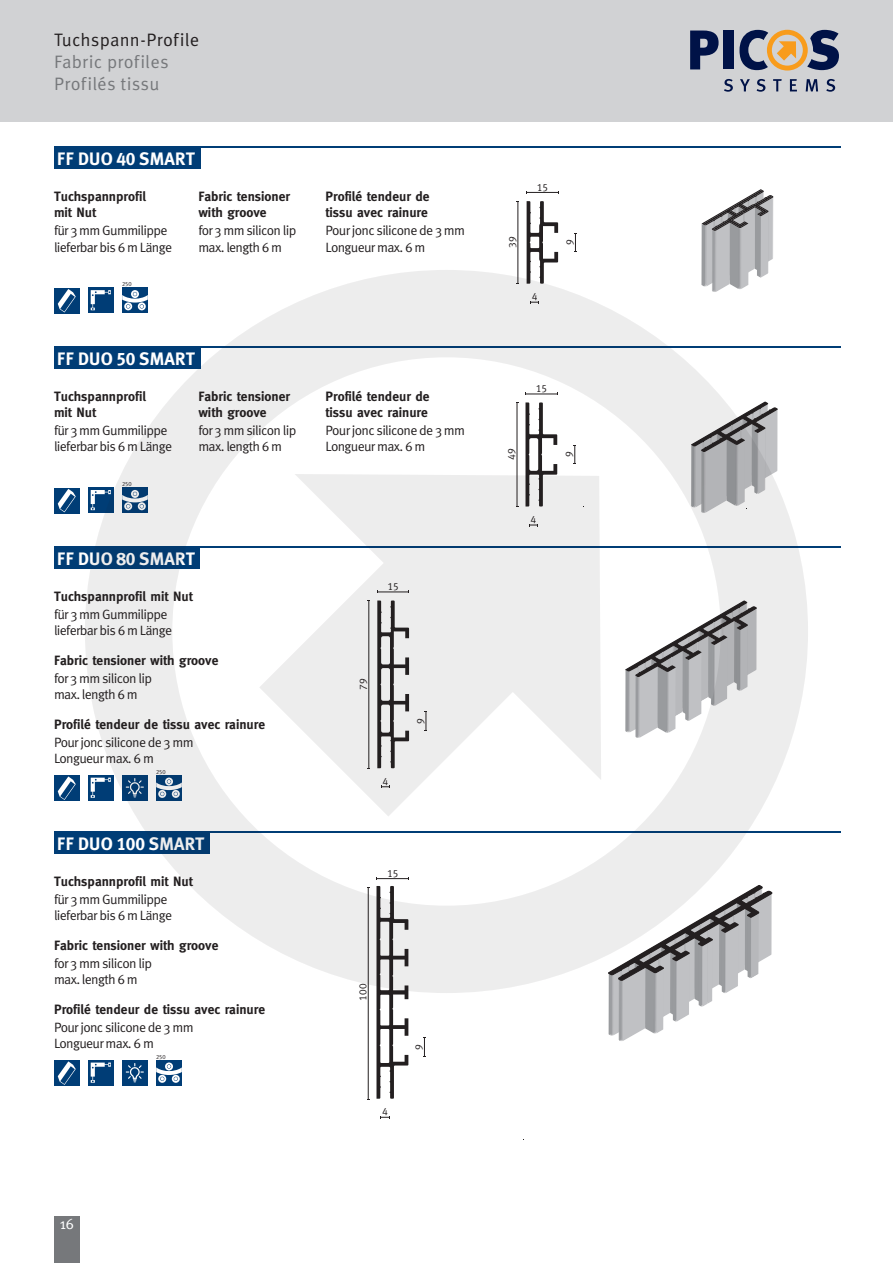
<style>
.page{position:relative;width:893px;height:1263px;background:#fff}
.page>*{position:absolute;margin:0;border:0;box-sizing:border-box;transform-origin:0 0}
.t1{font:18px "Meta Plus Bold Caps";letter-spacing:-.01em;color:#fff}
.t2{font:18px/21.6px "Meta Pro";letter-spacing:.01em;color:#76787b}
.t3{font:18px "Meta Pro";letter-spacing:.01em;color:#231f20}
.t4{font:15px "Meta";color:#fff}
.t5{font:13.5px/16.2px "Meta Pro";letter-spacing:-.05em;color:#231f20}
.t6{font:700 13.5px/16.2px "Meta";color:#231f20}
.t7{font:10.5px "Meta Caps";color:#231f20}
.t8{font:6px "Meta Caps";color:#231f20}
</style>
<div class="page">
<div style="left:54px;top:1216px;width:26px;height:47px;background:#76787b"></div>
<div style="left:0;top:0;width:893px;height:121px;background:#d1d2d4"></div>
<svg style="left:690px;top:31px;width:29px;height:38px"></svg>
<div style="left:723px;top:31px;width:10px;height:38px;background:#001247"></div>
<svg style="left:724px;top:79px;width:9px;height:13px"></svg>
<svg style="left:740px;top:79px;width:10px;height:12px"></svg>
<svg style="left:757px;top:79px;width:8px;height:13px"></svg>
<svg style="left:773px;top:79px;width:9px;height:12px"></svg>
<svg style="left:790px;top:79px;width:7px;height:12px"></svg>
<svg style="left:806px;top:79px;width:12px;height:12px"></svg>
<svg style="left:826px;top:79px;width:9px;height:13px"></svg>
<svg style="left:739px;top:30px;width:100px;height:41px"></svg>
<hr style="left:54px;top:831px;width:787px;height:2px;background:#003d76">
<div style="left:54px;top:832px;width:156px;height:22px;background:#003d76"></div>
<div style="left:156px;top:1060px;width:26px;height:25px;background:#003d76"></div>
<svg style="left:156px;top:1062px;width:26px;height:21px"></svg>
<div style="left:122px;top:1060px;width:26px;height:25px;background:#003d76"></div>
<svg style="left:126px;top:1063px;width:18px;height:19px"></svg>
<svg style="left:423px;top:1038px;width:3px;height:19px"></svg>
<svg style="left:381px;top:1116px;width:9px;height:2px"></svg>
<hr style="left:368px;top:887px;width:1px;height:212px;background:#231f20">
<svg style="left:376px;top:993px;width:32px;height:106px"></svg>
<div style="left:88px;top:1060px;width:26px;height:25px;background:#003d76"></div>
<svg style="left:91px;top:1062px;width:20px;height:21px"></svg>
<div style="left:54px;top:1060px;width:26px;height:26px;background:#003d76"></div>
<svg style="left:58px;top:1061px;width:18px;height:24px"></svg>
<svg style="left:608px;top:993px;width:105px;height:48px"></svg>
<hr style="left:54px;top:147px;width:787px;height:1px;background:#003d76">
<div style="left:54px;top:147px;width:147px;height:22px;background:#003d76"></div>
<div style="left:54px;top:288px;width:26px;height:25px;background:#003d76"></div>
<svg style="left:58px;top:289px;width:18px;height:23px"></svg>
<svg style="left:701px;top:189px;width:73px;height:81px"></svg>
<hr style="left:527px;top:192px;width:31px;height:1px;background:#231f20">
<svg style="left:574px;top:233px;width:3px;height:19px"></svg>
<hr style="left:518px;top:201px;width:1px;height:83px;background:#231f20">
<svg style="left:527px;top:201px;width:31px;height:69px"></svg>
<hr style="left:54px;top:347px;width:787px;height:1px;background:#003d76">
<div style="left:54px;top:347px;width:147px;height:22px;background:#003d76"></div>
<div style="left:54px;top:488px;width:26px;height:25px;background:#003d76"></div>
<svg style="left:58px;top:489px;width:18px;height:23px"></svg>
<hr style="left:54px;top:546px;width:787px;height:2px;background:#003d76">
<div style="left:54px;top:547px;width:146px;height:22px;background:#003d76"></div>
<div style="left:54px;top:775px;width:26px;height:26px;background:#003d76"></div>
<svg style="left:58px;top:776px;width:18px;height:24px"></svg>
<svg style="left:85px;top:270px;width:723px;height:723px"></svg>
<svg style="left:259px;top:474px;width:342px;height:342px;fill:#ededed"></svg>
<h1 class="t3" style="left:54px;top:29px;width:147px">Tuchspann-Profile</h1>
<h1 class="t2" style="left:54px;top:51px;width:116px">Fabric profiles<br>Profilés tissu</h1>
<h1 class="t1" style="left:57px;top:148px;width:140px">FF DUO 40 SMART</h1>
<p class="t6" style="left:54px;top:188px;width:94px">Tuchspannprofil mit Nut</p>
<p class="t5" style="left:54px;top:223px;width:120px">für 3 mm Gummilippe lieferbar bis 6 m Länge</p>
<p class="t6" style="left:198px;top:188px;width:93px">Fabric tensioner with groove</p>
<p class="t5" style="left:198px;top:223px;width:100px">for 3 mm silicon lip max. length 6 m</p>
<p class="t8" style="left:122px;top:281px;width:11px">250</p>
<h1 class="t1" style="left:57px;top:348px;width:140px">FF DUO 50 SMART</h1>
<p class="t6" style="left:54px;top:388px;width:94px">Tuchspannprofil mit Nut</p>
<p class="t5" style="left:54px;top:423px;width:120px">für 3 mm Gummilippe lieferbar bis 6 m Länge</p>
<p class="t6" style="left:198px;top:388px;width:93px">Fabric tensioner with groove</p>
<p class="t5" style="left:198px;top:423px;width:100px">for 3 mm silicon lip max. length 6 m</p>
<p class="t8" style="left:122px;top:480px;width:11px">250</p>
<h1 class="t1" style="left:57px;top:548px;width:140px">FF DUO 80 SMART</h1>
<p class="t6" style="left:54px;top:588px;width:140px">Tuchspannprofil mit Nut</p>
<p class="t5" style="left:54px;top:606px;width:120px">für 3 mm Gummilippe lieferbar bis 6 m Länge</p>
<p class="t6" style="left:54px;top:652px;width:166px">Fabric tensioner with groove</p>
<p class="t5" style="left:54px;top:670px;width:100px">for 3 mm silicon lip max. length 6 m</p>
<p class="t6" style="left:54px;top:716px;width:213px">Profilé tendeur de tissu avec rainure</p>
<p class="t5" style="left:54px;top:734px;width:141px">Pour jonc silicone de 3 mm<br>Longueur max. 6 m</p>
<p class="t8" style="left:156px;top:768px;width:11px">250</p>
<h1 class="t1" style="left:57px;top:833px;width:149px">FF DUO 100 SMART</h1>
<p class="t6" style="left:54px;top:873px;width:140px">Tuchspannprofil mit Nut</p>
<p class="t5" style="left:54px;top:891px;width:120px">für 3 mm Gummilippe lieferbar bis 6 m Länge</p>
<p class="t6" style="left:54px;top:937px;width:166px">Fabric tensioner with groove</p>
<p class="t5" style="left:54px;top:955px;width:100px">for 3 mm silicon lip max. length 6 m</p>
<p class="t6" style="left:54px;top:1001px;width:213px">Profilé tendeur de tissu avec rainure</p>
<p class="t5" style="left:54px;top:1019px;width:141px">Pour jonc silicone de 3 mm<br>Longueur max. 6 m</p>
<p class="t8" style="left:156px;top:1053px;width:11px">250</p>
<p class="t6" style="left:325px;top:188px;width:106px">Profilé tendeur de tissu avec rainure</p>
<p class="t5" style="left:325px;top:223px;width:141px">Pour jonc silicone de 3 mm<br>Longueur max. 6 m</p>
<p class="t6" style="left:325px;top:388px;width:106px">Profilé tendeur de tissu avec rainure</p>
<p class="t5" style="left:325px;top:423px;width:141px">Pour jonc silicone de 3 mm<br>Longueur max. 6 m</p>
<p class="t7" style="left:388px;top:580px;width:13px">15</p>
<p class="t7" style="left:357px;top:690px;width:13px;rotate:-90deg">79</p>
<p class="t7" style="left:382px;top:775px;width:7px">4</p>
<p class="t7" style="left:414px;top:724px;width:7px;rotate:-90deg">9</p>
<p class="t7" style="left:387px;top:867px;width:13px">15</p>
<p class="t7" style="left:357px;top:1000px;width:18px;rotate:-90deg">100</p>
<p class="t7" style="left:382px;top:1106px;width:7px">4</p>
<p class="t7" style="left:413px;top:1050px;width:7px;rotate:-90deg">9</p>
<p class="t4" style="left:60px;top:1215px;width:16px">16</p>
<p class="t7" style="left:537px;top:181px;width:13px">15</p>
<p class="t7" style="left:506px;top:248px;width:13px;rotate:-90deg">39</p>
<p class="t7" style="left:532px;top:291px;width:7px">4</p>
<p class="t7" style="left:564px;top:245px;width:7px;rotate:-90deg">9</p>
<p class="t7" style="left:536px;top:382px;width:13px">15</p>
<p class="t7" style="left:505px;top:460px;width:13px;rotate:-90deg">49</p>
<p class="t7" style="left:531px;top:513px;width:7px">4</p>
<p class="t7" style="left:563px;top:457px;width:7px;rotate:-90deg">9</p>
</div>
